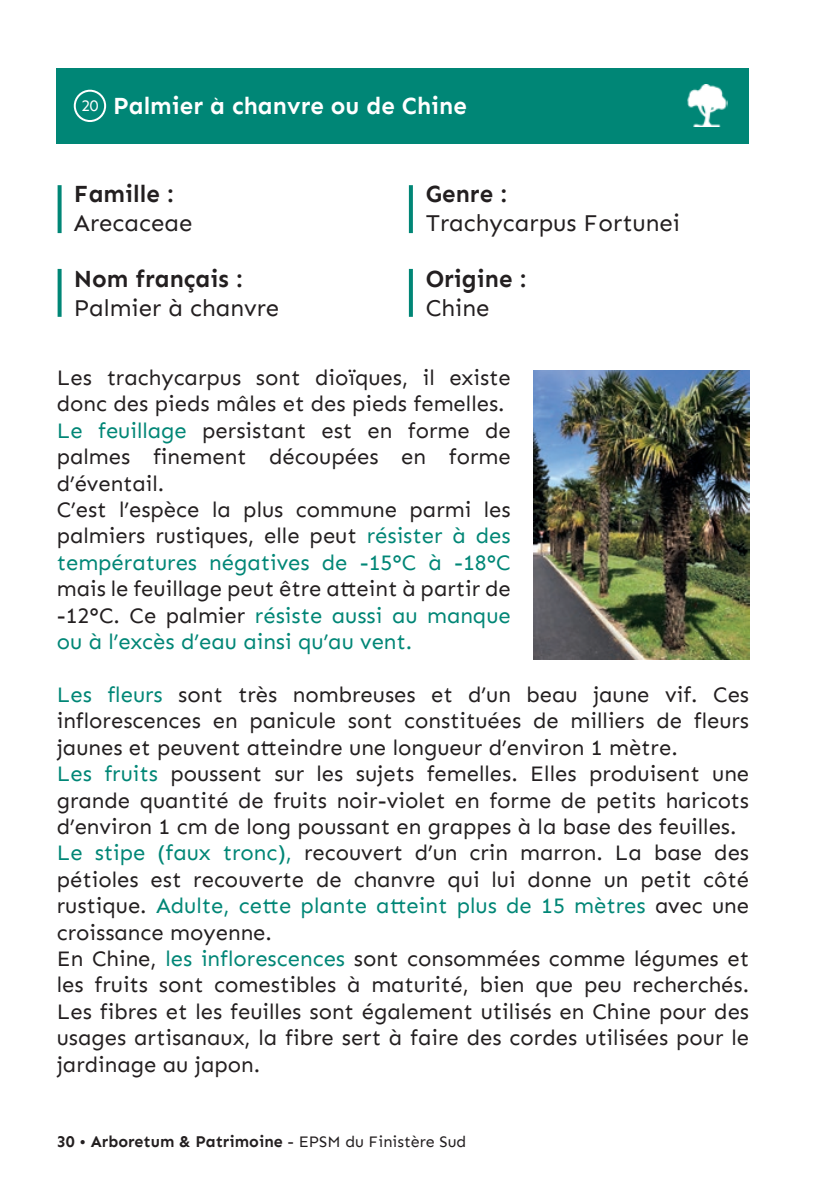
<style>
.page{position:relative;width:840px;height:1191px;background:#fff}
.page>*{position:absolute;margin:0;border:0;box-sizing:border-box;transform-origin:0 0}
.t1{font:24px/28.8px "Sen";color:#231f20}
.t2{font:700 24px "Sen";color:#fff}
.t3{font:700 24px/28.8px "Sen";color:#231f20}
.t4{font:22px/26.4px "Sen";color:#231f20;text-align:justify}
.t5{font:700 16px "Sen";color:#231f20}
.t6{font:16px "Sen";color:#fff}
.s1{font-weight:700}
.s2{font-weight:400}
.s3{color:#008676}
</style>
<div class="page">
<div style="left:57px;top:68px;width:691px;height:76px;background:#008676"></div>
<div style="left:74px;top:90px;width:32px;height:32px;border:2px solid #fff;border-radius:50%"></div>
<img style="left:687px;top:85px;width:40px;height:42px">
<svg style="left:58px;top:185px;width:4px;height:48px"></svg>
<svg style="left:408px;top:185px;width:4px;height:48px"></svg>
<svg style="left:58px;top:269px;width:4px;height:48px"></svg>
<svg style="left:408px;top:269px;width:4px;height:48px"></svg>
<img style="left:533px;top:370px;width:215px;height:289px">
<p class="t6" style="left:81px;top:96px;width:19px">20</p>
<p class="t2" style="left:113px;top:92px;width:355px">Palmier à chanvre ou de Chine</p>
<p class="t1" style="left:74px;top:180px;width:120px"><span class="s1">Famille :<br></span>Arecaceae</p>
<p class="t1" style="left:425px;top:180px;width:256px"><span class="s1">Genre :<br></span>Trachycarpus Fortunei</p>
<p class="t1" style="left:74px;top:265px;width:207px"><span class="s1">Nom français :<br></span>Palmier à chanvre</p>
<p class="t3" style="left:425px;top:265px;width:103px">Origine :<br><span class="s2">Chine</span></p>
<p class="t4" style="left:57px;top:364px;width:455px">Les trachycarpus sont dioïques, il existe donc des pieds mâles et des pieds femelles.</p>
<p class="t4" style="left:57px;top:417px;width:455px"><span class="s3">Le feuillage</span> persistant est en forme de palmes finement découpées en forme d’éventail.</p>
<p class="t4" style="left:57px;top:496px;width:455px">C’est l’espèce la plus commune parmi les palmiers rustiques, elle peut <span class="s3">résister à des températures négatives de -15°C à -18°C </span>mais le feuillage peut être atteint à partir de -12°C. Ce palmier <span class="s3">résiste aussi au manque ou à l’excès d’eau ainsi qu’au vent.</span></p>
<p class="t4" style="left:57px;top:681px;width:693px"><span class="s3">Les fleurs</span> sont très nombreuses et d’un beau jaune vif. Ces inflorescences en panicule sont constituées de milliers de fleurs jaunes et peuvent atteindre une longueur d’environ 1 mètre.</p>
<p class="t4" style="left:57px;top:760px;width:693px"><span class="s3">Les fruits</span> poussent sur les sujets femelles. Elles produisent une grande quantité de fruits noir-violet en forme de petits haricots d’environ 1 cm de long poussant en grappes à la base des feuilles.</p>
<p class="t4" style="left:57px;top:839px;width:693px"><span class="s3">Le stipe (faux tronc),</span> recouvert d’un crin marron. La base des pétioles est recouverte de chanvre qui lui donne un petit côté rustique. <span class="s3">Adulte, cette plante atteint plus de 15 mètres</span> avec une croissance moyenne.</p>
<p class="t4" style="left:57px;top:945px;width:693px">En Chine, <span class="s3">les inflorescences</span> sont consommées comme légumes et les fruits sont comestibles à maturité, bien que peu recherchés.<br>Les fibres et les feuilles sont également utilisés en Chine pour des usages artisanaux, la fibre sert à faire des cordes utilisées pour le jardinage au japon.</p>
<p class="t5" style="left:57px;top:1133px;width:411px">30 <span class="s2">•</span> Arboretum &amp; Patrimoine <span class="s2">- EPSM du Finistère Sud</span></p>
</div>
